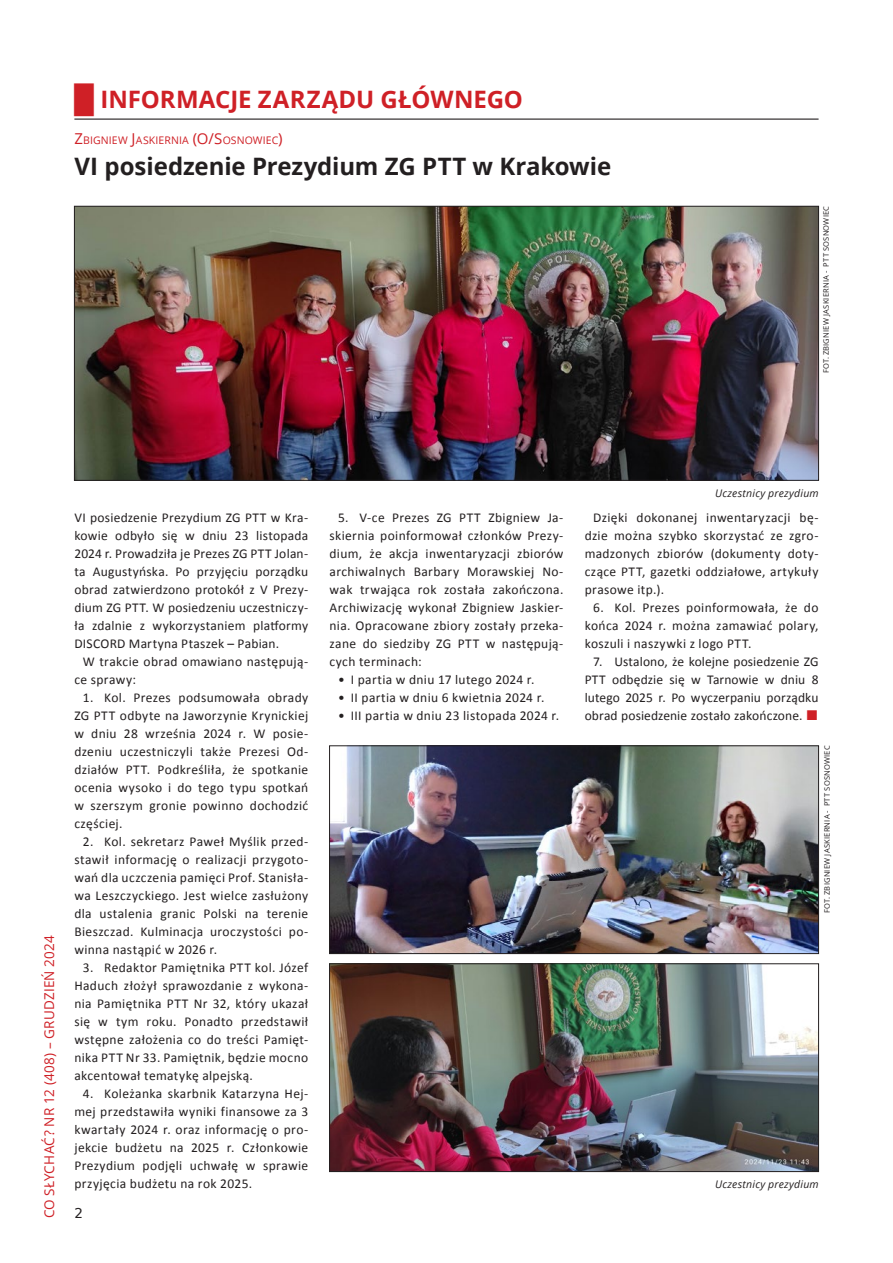
<style>
.page{position:relative;width:893px;height:1263px;background:#fff}
.page>*{position:absolute;margin:0;border:0;box-sizing:border-box;transform-origin:0 0}
.t1{font:700 24px "Open Sans";letter-spacing:-.005em;color:#231f20}
.t2{font:700 24px "Open Sans";letter-spacing:-.005em;color:#cf2026}
.t3{font:13.5px/18px "Calibri";letter-spacing:.025em;color:#231f20;text-align:justify}
.t4{font:13.5px "Open Sans";letter-spacing:.015em;color:#cf2026}
.t5{font:13.5px "DejaVu Sans";color:#231f20}
.t6{font:italic 10.5px "Open Sans";letter-spacing:.02em;color:#231f20}
.t7{font:10.5px "Open Sans";letter-spacing:.005em;color:#cf2026}
.t8{font:7.5px "Open Sans";letter-spacing:.03em;color:#231f20}
.s1{font-family:"Arial";font-weight:900;font-size:27px}
.s2{font-size:15px}
.s3{font-family:"Arial";font-weight:900;font-size:21px;color:#cf2026}
</style>
<div class="page">
<hr style="left:74px;top:119px;width:745px;height:1px;background:#231f20">
<img style="left:331px;top:748px;width:486px;height:204px">
<div style="left:329px;top:746px;width:490px;height:208px;border:1px solid #231f20"></div>
<img style="left:76px;top:208px;width:741px;height:270px">
<img style="left:331px;top:965px;width:486px;height:205px">
<div style="left:329px;top:963px;width:490px;height:209px;border:1px solid #231f20"></div>
<h1 class="t2" style="left:74px;top:82px;width:450px"><span class="s1">█</span> INFORMACJE ZARZĄDU GŁÓWNEGO</h1>
<p class="t7" style="left:74px;top:133px;width:210px"><span class="s2">Z</span>BIGNIEW <span class="s2">J</span>ASKIERNIA <span class="s2">(O/S</span>OSNOWIEC<span class="s2">)</span></p>
<h1 class="t1" style="left:74px;top:149px;width:538px">VI posiedzenie Prezydium ZG PTT w Krakowie</h1>
<p class="t8" style="left:821px;top:373px;width:169px;rotate:-90deg">FOT. ZBIGNIEW JASKIERNIA - PTT SOSN OWIEC</p>
<p class="t4" style="left:40px;top:1218px;width:285px;rotate:-90deg">CO SŁYCHAĆ? nr 12 (408) – grudzień 2024</p>
<p class="t3" style="left:74px;top:509px;width:235px">VI posiedzenie Prezydium ZG PTT w Kra&shy;kowie odbyło się w dniu 23 listopada 2024 r. Prowadziła je Prezes ZG PTT Jolan&shy;ta Augustyńska. Po przyjęciu porządku obrad zatwierdzono protokół z V Prezy&shy;dium ZG PTT. W posiedzeniu uczestniczy&shy;ła zdalnie z wykorzystaniem platformy DISCORD Martyna Ptaszek – Pabian.</p>
<p class="t3" style="left:74px;top:653px;width:235px;text-indent:9px">W trakcie obrad omawiano następują&shy;ce sprawy:</p>
<p class="t3" style="left:74px;top:689px;width:235px;text-indent:9px">1. Kol. Prezes podsumowała obrady ZG PTT odbyte na Jaworzynie Krynickiej w dniu 28 września 2024 r. W posie&shy;dzeniu uczestniczyli także Prezesi Od&shy;działów PTT. Podkreśliła, że spotkanie ocenia wysoko i do tego typu spotkań w szerszym gronie powinno dochodzić częściej.</p>
<p class="t3" style="left:74px;top:832px;width:235px;text-indent:9px">2. Kol. sekretarz Paweł Myślik przed&shy;stawił informację o realizacji przygoto&shy;wań dla uczczenia pamięci Prof. Stanisła&shy;wa Leszczyckiego. Jest wielce zasłużony dla ustalenia granic Polski na terenie Bieszczad. Kulminacja uroczystości po&shy;winna nastąpić w 2026 r.</p>
<p class="t3" style="left:74px;top:958px;width:235px;text-indent:9px">3. Redaktor Pamiętnika PTT kol. Józef Haduch złożył sprawozdanie z wykona&shy;nia Pamiętnika PTT Nr 32, który ukazał się w tym roku. Ponadto przedstawił wstępne założenia co do treści Pamięt&shy;nika PTT Nr 33. Pamiętnik, będzie mocno akcentował tematykę alpejską.</p>
<p class="t3" style="left:74px;top:1084px;width:235px;text-indent:9px">4. Koleżanka skarbnik Katarzyna Hej&shy;mej przedstawiła wyniki finansowe za 3 kwartały 2024 r. oraz informację o pro&shy;jekcie budżetu na 2025 r. Członkowie Prezydium podjęli uchwałę w sprawie przyjęcia budżetu na rok 2025.</p>
<p class="t5" style="left:74px;top:1202px;width:10px">2</p>
<p class="t3" style="left:330px;top:509px;width:235px;text-indent:9px">5. V-ce Prezes ZG PTT Zbigniew Ja&shy;skiernia poinformował członków Prezy&shy;dium, że akcja inwentaryzacji zbiorów archiwalnych Barbary Morawskiej No&shy;wak trwająca rok została zakończona.<br>Archiwizację wykonał Zbigniew Jaskier&shy;nia. Opracowane zbiory zostały przeka&shy;zane do siedziby ZG PTT w następują&shy;cych terminach:</p>
<p class="t3" style="left:338px;top:671px;width:198px">• I partia w dniu 17 lutego 2024 r.</p>
<p class="t3" style="left:338px;top:689px;width:208px">• II partia w dniu 6 kwietnia 2024 r.</p>
<p class="t3" style="left:338px;top:707px;width:223px">• III partia w dniu 23 listopada 2024 r.</p>
<p class="t6" style="left:715px;top:486px;width:105px">Uczestnicy prezydium</p>
<p class="t3" style="left:585px;top:509px;width:235px;text-indent:9px">Dzięki dokonanej inwentaryzacji bę&shy;dzie można szybko skorzystać ze zgro&shy;madzonych zbiorów (dokumenty doty&shy;czące PTT, gazetki oddziałowe, artykuły prasowe itp.).</p>
<p class="t3" style="left:585px;top:598px;width:235px;text-indent:9px">6. Kol. Prezes poinformowała, że do końca 2024 r. można zamawiać polary, koszuli i naszywki z logo PTT.</p>
<p class="t3" style="left:585px;top:652px;width:235px;text-indent:9px">7. Ustalono, że kolejne posiedzenie ZG PTT odbędzie się w Tarnowie w dniu 8 lutego 2025 r. Po wyczerpaniu porządku obrad posiedzenie zostało zakończone. <span class="s3">■</span></p>
<p class="t8" style="left:822px;top:913px;width:169px;rotate:-90deg">FOT. ZBIGNIEW JASKIERNIA - PTT SOSN OWIEC</p>
<p class="t6" style="left:715px;top:1177px;width:105px">Uczestnicy prezydium</p>
</div>
